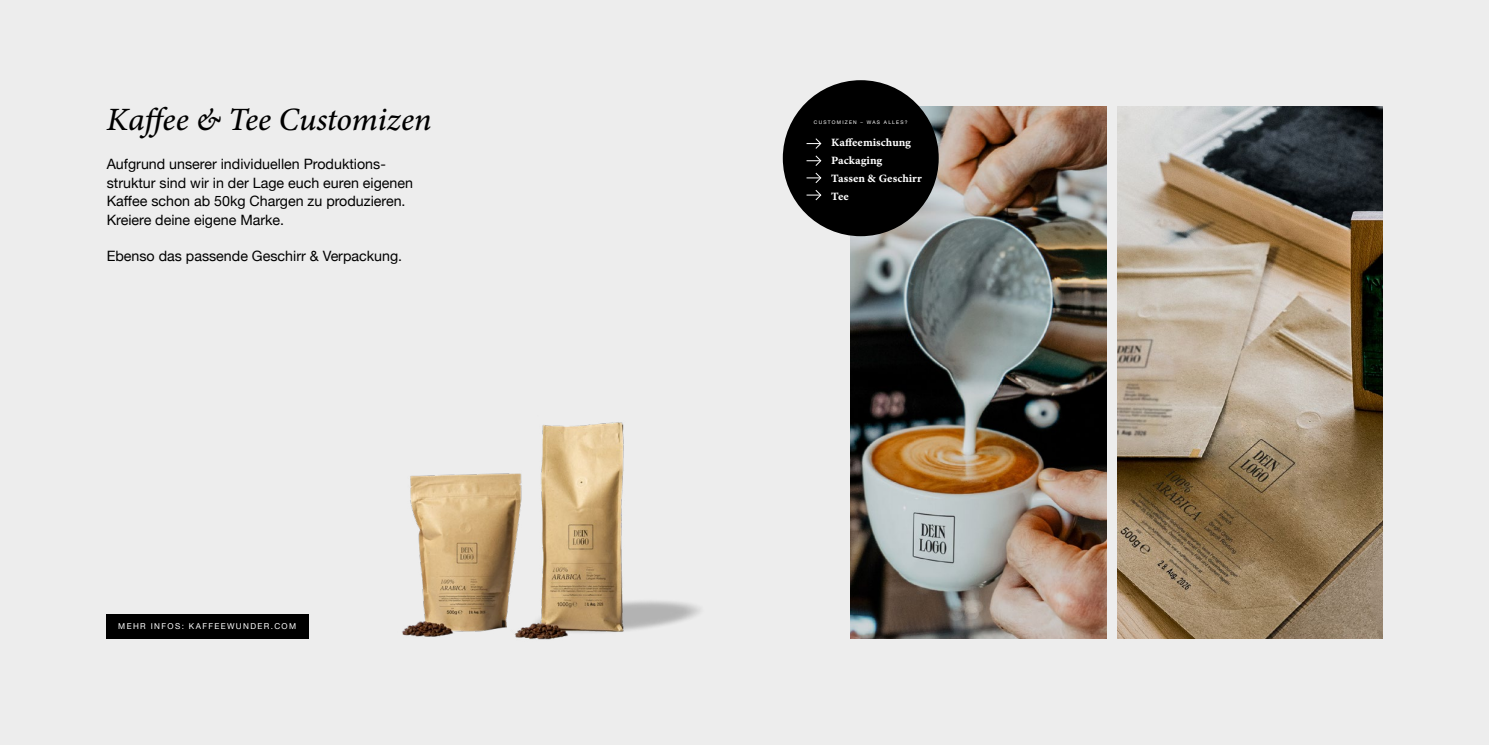
<style>
.page{position:relative;width:1489px;height:745px;background:#fff}
.page>*{position:absolute;margin:0;border:0;box-sizing:border-box;transform-origin:0 0}
.t1{font:italic 32.5px "Minion Variable Concept";letter-spacing:-.005em;color:#000}
.t2{font:14.25px/18.4px "Helvetica Neue";color:#000}
.t3{font:11.12px/17.9px "Minion Variable Concept";letter-spacing:-.005em;color:#fff}
.t4{font:8.12px "Helvetica Neue";letter-spacing:.17em;color:#fff}
.t5{font:4.88px "Helvetica Neue";letter-spacing:.25em;color:#fff}
</style>
<div class="page">
<div style="left:0;top:0;width:1488px;height:744px;background:#ededed"></div>
<img style="left:850px;top:107px;width:256px;height:531px">
<img style="left:1117px;top:107px;width:265px;height:531px">
<div style="left:782px;top:80px;width:156px;height:156px;background:#000;border-radius:50%"></div>
<svg style="left:806px;top:138px;width:15px;height:11px"></svg>
<svg style="left:806px;top:155px;width:15px;height:11px"></svg>
<svg style="left:806px;top:172px;width:15px;height:11px"></svg>
<svg style="left:806px;top:190px;width:15px;height:10px"></svg>
<img style="left:542px;top:422px;width:90px;height:218px">
<img style="left:402px;top:441px;width:144px;height:199px">
<div style="left:106px;top:613px;width:202px;height:25px;background:#000"></div>
<h1 class="t1" style="left:106px;top:96px;width:327px">Kaffee &amp; Tee Customizen</h1>
<p class="t2" style="left:107px;top:156px;width:308px">Aufgrund unserer individuellen Produktions&shy;struktur sind wir in der Lage euch euren eigenen Kaffee schon ab 50kg Chargen zu produzieren.<br>Kreiere deine eigene Marke.</p>
<p class="t2" style="left:107px;top:248px;width:297px">Ebenso das passende Geschirr &amp; Verpackung.</p>
<p class="t4" style="left:118px;top:619px;width:179px">MEHR INFOS: KAFFEEWUNDER.COM</p>
<p class="t5" style="left:813px;top:119px;width:95px">CUSTOMIZEN – WAS ALLES?</p>
<p class="t3" style="left:831px;top:134px;width:92px">Kaffeemischung<br>Packaging<br>Tassen &amp; Geschirr<br>Tee</p>
</div>
